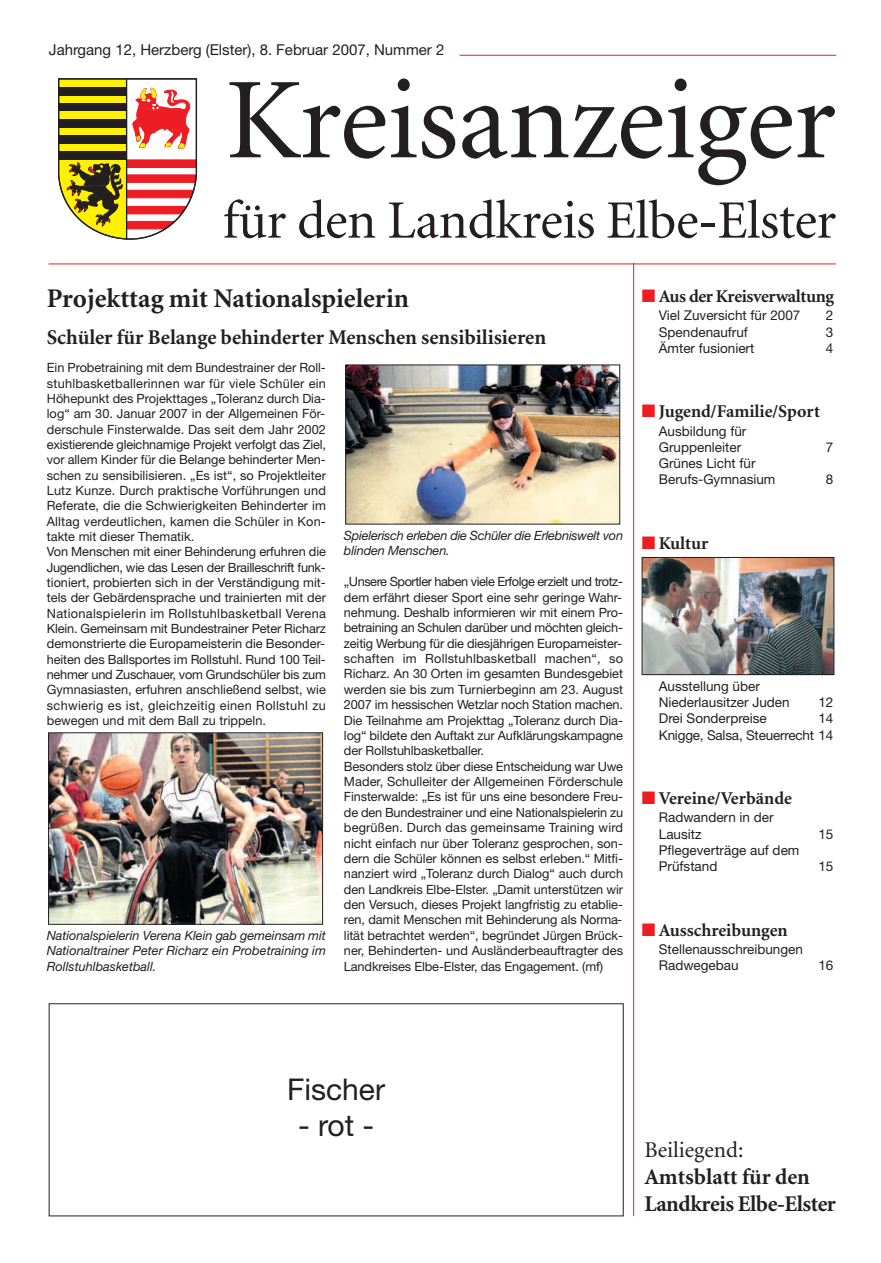
<style>
.page{position:relative;width:881px;height:1263px;background:#fff}
.page>*{position:absolute;margin:0;border:0;box-sizing:border-box;transform-origin:0 0}
.t1{font:115.5px "Minion";letter-spacing:-.005em;color:#231f20}
.t2{font:54px "Minion";letter-spacing:-.01em;color:#231f20}
.t3{font:30px "Helvetica Neue LT";color:#231f20}
.t4{font:700 27px "Minion";color:#231f20}
.t5{font:700 22.5px/27px "Minion";letter-spacing:-.015em;color:#231f20}
.t6{font:22.5px "Minion";color:#231f20}
.t7{font:700 21px "Minion";color:#231f20}
.t8{font:700 18px "Minion";letter-spacing:-.005em;color:#231f20}
.t9{font:15px "Helvetica Neue LT";color:#231f20}
.t10{font:13.5px/16.2px "Helvetica Neue LT";color:#231f20}
.t11{font:12.75px/15.3px "Helvetica Neue LT";letter-spacing:-.005em;color:#231f20}
.t12{font:italic 12.75px/15.3px "Helvetica Neue LT";letter-spacing:-.01em;color:#231f20;text-align:justify}
.s1{color:#ee1d23}
</style>
<div class="page">
<hr style="left:459px;top:55px;width:376px;height:1px;background:#ee1d23">
<svg style="left:58px;top:78px;width:139px;height:162px"></svg>
<hr style="left:126px;top:79px;width:1px;height:160px;background:#231f20">
<hr style="left:49px;top:264px;width:786px;height:1px;background:#ee1d23">
<hr style="left:633px;top:263px;width:1px;height:953px;background:#ee1d23">
<div style="left:49px;top:1003px;width:574px;height:213px;border:1px solid #231f20"></div>
<img style="left:643px;top:559px;width:188px;height:114px">
<div style="left:641px;top:557px;width:192px;height:118px;border:1px solid #231f20"></div>
<img style="left:347px;top:367px;width:270px;height:155px">
<div style="left:345px;top:365px;width:274px;height:159px;border:1px solid #231f20"></div>
<img style="left:50px;top:734px;width:271px;height:188px">
<div style="left:48px;top:732px;width:275px;height:192px;border:1px solid #231f20"></div>
<p class="t9" style="left:49px;top:45px;width:397px">Jahrgang 12, Herzberg (Elster), 8. Februar 2007, Nummer 2</p>
<h1 class="t1" style="left:225px;top:75px;width:611px">Kreisanzeiger</h1>
<h2 class="t2" style="left:222px;top:199px;width:615px">für den Landkreis Elbe-Elster</h2>
<h3 class="t4" style="left:47px;top:288px;width:363px">Projekttag mit Nationalspielerin</h3>
<h3 class="t7" style="left:47px;top:329px;width:500px">Schüler für Belange behinderter Menschen sensibilisieren</h3>
<p class="t11" style="left:47px;top:361px;width:280px">Ein Probetraining mit dem Bundestrainer der Roll&shy;stuhlbasketballerinnen war für viele Schüler ein Höhepunkt des Projekttages „Toleranz durch Dia&shy;log“ am 30. Januar 2007 in der Allgemeinen För&shy;derschule Finsterwalde. Das seit dem Jahr 2002 existierende gleichnamige Projekt verfolgt das Ziel, vor allem Kinder für die Belange behinderter Men&shy;schen zu sensibilisieren. „Es ist“, so Projektleiter Lutz Kunze. Durch praktische Vorführungen und Referate, die die Schwierigkeiten Behinderter im Alltag verdeutlichen, kamen die Schüler in Kon&shy;takte mit dieser Thematik.<br>Von Menschen mit einer Behinderung erfuhren die Jugendlichen, wie das Lesen der Brailleschrift funk&shy;tioniert, probierten sich in der Verständigung mit&shy;tels der Gebärdensprache und trainierten mit der Nationalspielerin im Rollstuhlbasketball Verena Klein. Gemeinsam mit Bundestrainer Peter Richarz demonstrierte die Europameisterin die Besonder&shy;heiten des Ballsportes im Rollstuhl. Rund 100 Teil&shy;nehmer und Zuschauer, vom Grundschüler bis zum Gymnasiasten, erfuhren anschließend selbst, wie schwierig es ist, gleichzeitig einen Rollstuhl zu bewegen und mit dem Ball zu trippeln.</p>
<p class="t12" style="left:344px;top:529px;width:280px">Spielerisch erleben die Schüler die Erlebniswelt von blinden Menschen.</p>
<p class="t11" style="left:344px;top:575px;width:280px">„Unsere Sportler haben viele Erfolge erzielt und trotz&shy;dem erfährt dieser Sport eine sehr geringe Wahr&shy;nehmung. Deshalb informieren wir mit einem Pro&shy;betraining an Schulen darüber und möchten gleich&shy;zeitig Werbung für die diesjährigen Europameister&shy;schaften im Rollstuhlbasketball machen“, so Richarz. An 30 Orten im gesamten Bundesgebiet werden sie bis zum Turnierbeginn am 23. August 2007 im hessischen Wetzlar noch Station machen.<br>Die Teilnahme am Projekttag „Toleranz durch Dia&shy;log“ bildete den Auftakt zur Aufklärungskampagne der Rollstuhlbasketballer.<br>Besonders stolz über diese Entscheidung war Uwe Mader, Schulleiter der Allgemeinen Förderschule Finsterwalde: „Es ist für uns eine besondere Freu&shy;de den Bundestrainer und eine Nationalspielerin zu begrüßen. Durch das gemeinsame Training wird nicht einfach nur über Toleranz gesprochen, son&shy;dern die Schüler können es selbst erleben.“ Mitfi&shy;nanziert wird „Toleranz durch Dialog“ auch durch den Landkreis Elbe-Elster. „Damit unterstützen wir den Versuch, dieses Projekt langfristig zu etablie&shy;ren, damit Menschen mit Behinderung als Norma&shy;lität betrachtet werden“, begründet Jürgen Brück&shy;ner, Behinderten- und Ausländerbeauftragter des Landkreises Elbe-Elster, das Engagement. (mf)</p>
<p class="t12" style="left:47px;top:929px;width:280px">Nationalspielerin Verena Klein gab gemeinsam mit Nationaltrainer Peter Richarz ein Probetraining im Rollstuhlbasketball.</p>
<h3 class="t8" style="left:641px;top:289px;width:194px"><span class="s1">■</span> Aus der Kreisverwaltung</h3>
<p class="t10" style="left:658px;top:309px;width:143px">Viel Zuversicht für 2007</p>
<p class="t10" style="left:825px;top:309px;width:9px">2</p>
<p class="t10" style="left:658px;top:325px;width:90px">Spendenaufruf</p>
<p class="t10" style="left:825px;top:325px;width:9px">3</p>
<p class="t10" style="left:658px;top:341px;width:97px">Ämter fusioniert</p>
<p class="t10" style="left:825px;top:341px;width:9px">4</p>
<h3 class="t8" style="left:641px;top:405px;width:180px"><span class="s1">■</span> Jugend/Familie/Sport</h3>
<p class="t10" style="left:658px;top:424px;width:89px">Ausbildung für<br>Gruppenleiter</p>
<p class="t10" style="left:825px;top:440px;width:9px">7</p>
<p class="t10" style="left:658px;top:456px;width:118px">Grünes Licht für<br>Berufs-Gymnasium</p>
<h3 class="t8" style="left:641px;top:536px;width:68px"><span class="s1">■</span> Kultur</h3>
<p class="t10" style="left:825px;top:473px;width:9px">8</p>
<p class="t10" style="left:658px;top:679px;width:132px">Ausstellung über<br>Niederlausitzer Juden</p>
<p class="t10" style="left:818px;top:696px;width:16px">12</p>
<p class="t10" style="left:658px;top:712px;width:109px">Drei Sonderpreise</p>
<p class="t10" style="left:658px;top:712px;width:176px;text-align:right">14<br>Knigge, Salsa, Steuerrecht 14</p>
<h3 class="t8" style="left:641px;top:791px;width:151px"><span class="s1">■</span> Vereine/Verbände</h3>
<p class="t10" style="left:658px;top:811px;width:116px">Radwandern in der<br>Lausitz</p>
<p class="t10" style="left:658px;top:843px;width:142px">Pflegeverträge auf dem<br>Prüfstand</p>
<p class="t10" style="left:818px;top:827px;width:16px">15</p>
<p class="t10" style="left:818px;top:859px;width:16px">15</p>
<h3 class="t8" style="left:641px;top:923px;width:147px"><span class="s1">■</span> Ausschreibungen</h3>
<p class="t10" style="left:658px;top:942px;width:145px">Stellenausschreibungen<br>Radwegebau</p>
<p class="t10" style="left:818px;top:958px;width:16px">16</p>
<h3 class="t3" style="left:287px;top:1078px;width:99px">Fischer</h3>
<h3 class="t3" style="left:298px;top:1114px;width:78px">- rot -</h3>
<h3 class="t6" style="left:644px;top:1141px;width:100px">Beiliegend:</h3>
<h3 class="t5" style="left:644px;top:1165px;width:193px">Amtsblatt für den<br>Landkreis Elbe-Elster</h3>
</div>
